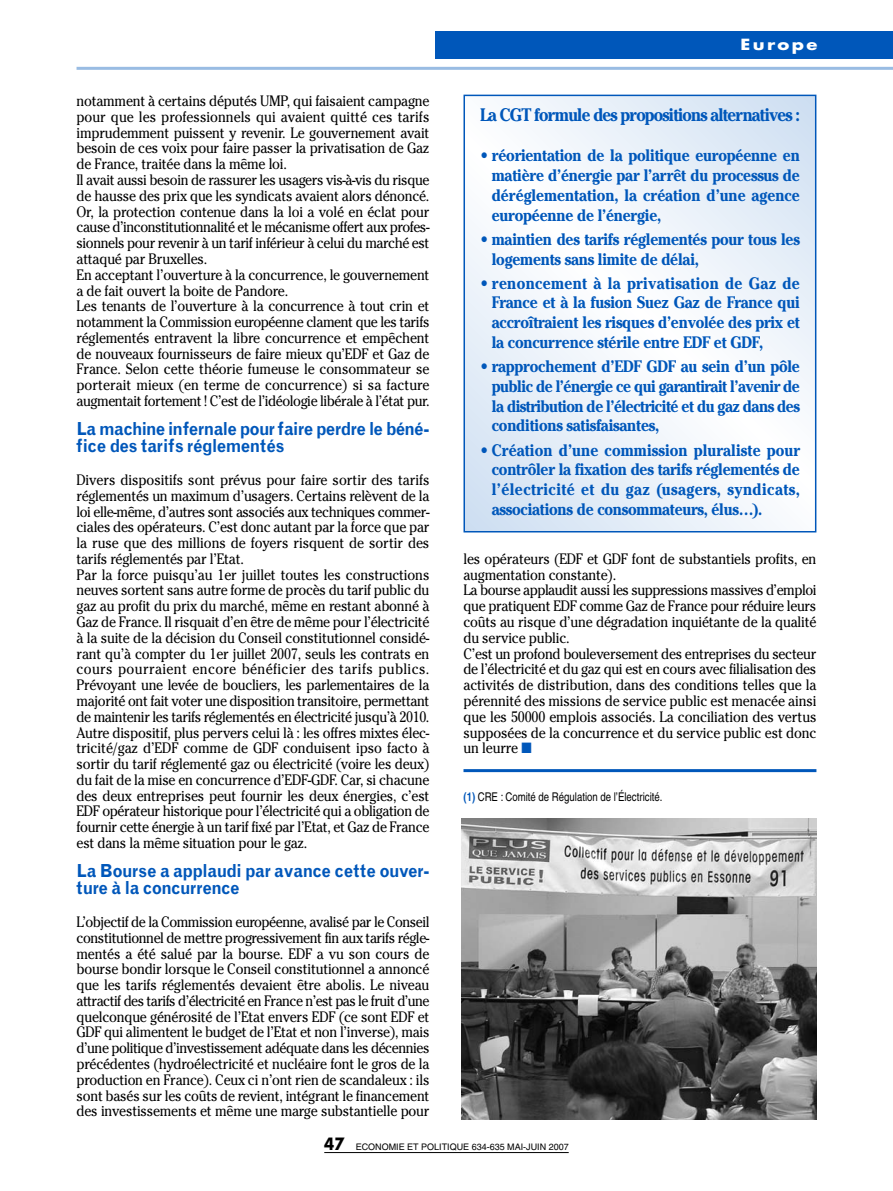
<style>
.page{position:relative;width:893px;height:1191px;background:#fff}
.page>*{position:absolute;margin:0;border:0;box-sizing:border-box;transform-origin:0 0}
.t1{font:700 18px/16.5px "Grotesque MT Std";letter-spacing:-.025em;color:#0057ba;scale:.9 1}
.t2{font:700 18px "Cheltenham Std";letter-spacing:-.045em;color:#0057ba;scale:.9 1}
.t3{font:700 16.5px/19.8px "Cheltenham Std";letter-spacing:-.015em;color:#0057ba;text-align:justify;scale:.9 1}
.t4{font:15px/15.8px "Cheltenham Std";letter-spacing:-.015em;color:#000;scale:.9 1}
.t5{font:700 15px "Futura Std";letter-spacing:.135em;color:#fff;scale:1.2 1}
.t6{font:12px "Helvetica";color:#000;scale:.8 1}
.t7{font:9px "Helvetica";color:#000}
.s1{color:#0057ba}
.s2{font-weight:700;color:#0057ba}
.s3{font-family:"Futura Std";font-weight:700;font-size:16.5px}
</style>
<div class="page">
<hr style="left:324px;top:1152px;width:245px;height:1px;background:#000">
<div style="left:435px;top:31px;width:458px;height:27px;background:#0057ba"></div>
<hr style="left:77px;top:67px;width:816px;height:3px;background:#99bce3">
<hr style="left:463px;top:769px;width:353px;height:3px;background:#0057ba">
<svg style="left:466px;top:112px;width:347px;height:403px;fill:#f1f6fb"></svg>
<div style="left:463px;top:95px;width:353px;height:437px;border:2px solid #0057ba"></div>
<img style="left:461px;top:818px;width:355px;height:301px">
<p class="t4" style="left:77px;top:94px;width:394px">notamment à certains députés UMP, qui faisaient campagne pour que les professionnels qui avaient quitté ces tarifs imprudemment puissent y revenir. Le gouvernement avait besoin de ces voix pour faire passer la privatisation de Gaz de France, traitée dans la même loi.<br>Il avait aussi besoin de rassurer les usagers vis-à-vis du risque de hausse des prix que les syndicats avaient alors dénoncé.<br>Or, la protection contenue dans la loi a volé en éclat pour cause d’inconstitutionnalité et le mécanisme offert aux profes&shy;sionnels pour revenir à un tarif inférieur à celui du marché est attaqué par Bruxelles.<br>En acceptant l’ouverture à la concurrence, le gouvernement a de fait ouvert la boite de Pandore.<br>Les tenants de l’ouverture à la concurrence à tout crin et notamment la Commission européenne clament que les tarifs réglementés entravent la libre concurrence et empêchent de nouveaux fournisseurs de faire mieux qu’EDF et Gaz de France. Selon cette théorie fumeuse le consommateur se porterait mieux (en terme de concurrence) si sa facture augmentait fortement ! C’est de l’idéologie libérale à l’état pur.</p>
<p class="t1" style="left:77px;top:422px;width:394px">La machine infernale pour faire perdre le béné&shy;fice des tarifs réglementés</p>
<p class="t4" style="left:77px;top:473px;width:394px">Divers dispositifs sont prévus pour faire sortir des tarifs réglementés un maximum d’usagers. Certains relèvent de la loi elle-même, d’autres sont associés aux techniques commer&shy;ciales des opérateurs. C’est donc autant par la force que par la ruse que des millions de foyers risquent de sortir des tarifs réglementés par l’Etat.<br>Par la force puisqu’au 1er juillet toutes les constructions neuves sortent sans autre forme de procès du tarif public du gaz au profit du prix du marché, même en restant abonné à Gaz de France. Il risquait d’en être de même pour l’électricité à la suite de la décision du Conseil constitutionnel considé&shy;rant qu’à compter du 1er juillet 2007, seuls les contrats en cours pourraient encore bénéficier des tarifs publics.<br>Prévoyant une levée de boucliers, les parlementaires de la majorité ont fait voter une disposition transitoire, permettant de maintenir les tarifs réglementés en électricité jusqu’à 2010.<br>Autre dispositif, plus pervers celui là : les offres mixtes élec&shy;tricité/gaz d’EDF comme de GDF conduisent ipso facto à sortir du tarif réglementé gaz ou électricité (voire les deux) du fait de la mise en concurrence d’EDF-GDF. Car, si chacune des deux entreprises peut fournir les deux énergies, c’est EDF opérateur historique pour l’électricité qui a obligation de fournir cette énergie à un tarif fixé par l’Etat, et Gaz de France est dans la même situation pour le gaz.</p>
<p class="t1" style="left:77px;top:864px;width:394px">La Bourse a applaudi par avance cette ouver&shy;ture à la concurrence</p>
<p class="t4" style="left:77px;top:915px;width:394px;text-align:justify">L’objectif de la Commission européenne, avalisé par le Conseil constitutionnel de mettre progressivement fin aux tarifs régle&shy;mentés a été salué par la bourse. EDF a vu son cours de bourse bondir lorsque le Conseil constitutionnel a annoncé que les tarifs réglementés devaient être abolis. Le niveau attractif des tarifs d’électricité en France n’est pas le fruit d’une quelconque générosité de l’Etat envers EDF (ce sont EDF et GDF qui alimentent le budget de l’Etat et non l’inverse), mais d’une politique d’investissement adéquate dans les décennies précédentes (hydroélectricité et nucléaire font le gros de la production en France). Ceux ci n’ont rien de scandaleux : ils sont basés sur les coûts de revient, intégrant le financement des investissements et même une marge substantielle pour</p>
<p class="t5" style="left:740px;top:38px;width:66px">Europe</p>
<p class="t2" style="left:480px;top:108px;width:357px">La CGT formule des propositions alternatives :</p>
<p class="t3" style="left:492px;top:147px;width:344px;text-indent:-12px">• réorientation de la politique européenne en matière d’énergie par l’arrêt du processus de déréglementation, la création d’une agence européenne de l’énergie,</p>
<p class="t3" style="left:492px;top:231px;width:344px;text-indent:-12px">• maintien des tarifs réglementés pour tous les logements sans limite de délai,</p>
<p class="t3" style="left:492px;top:275px;width:344px;text-indent:-12px">• renoncement à la privatisation de Gaz de France et à la fusion Suez Gaz de France qui accroîtraient les risques d’envolée des prix et la concurrence stérile entre EDF et GDF,</p>
<p class="t3" style="left:492px;top:358px;width:344px;text-indent:-12px">• rapprochement d’EDF GDF au sein d’un pôle public de l’énergie ce qui garantirait l’avenir de la distribution de l’électricité et du gaz dans des conditions satisfaisantes,</p>
<p class="t3" style="left:492px;top:441px;width:344px;text-indent:-12px">• Création d’une commission pluraliste pour contrôler la fixation des tarifs réglementés de l’électricité et du gaz (usagers, syndicats, associations de consommateurs, élus…).</p>
<p class="t4" style="left:463px;top:552px;width:394px">les opérateurs (EDF et GDF font de substantiels profits, en augmentation constante).<br>La bourse applaudit aussi les suppressions massives d’emploi que pratiquent EDF comme Gaz de France pour réduire leurs coûts au risque d’une dégradation inquiétante de la qualité du service public.<br>C’est un profond bouleversement des entreprises du secteur de l’électricité et du gaz qui est en cours avec filialisation des activités de distribution, dans des conditions telles que la pérennité des missions de service public est menacée ainsi que les 50000 emplois associés. La conciliation des vertus supposées de la concurrence et du service public est donc un leurre <span class="s1">■</span></p>
<p class="t6" style="left:463px;top:792px;width:250px"><span class="s2">(1)</span> CRE : Comité de Régulation de l’Électricité.</p>
<p class="t7" style="left:324px;top:1143px;width:246px"><span class="s3">47</span> ECONOMIE ET POLITIQUE 634-635 MAI-JUIN 2007</p>
</div>
